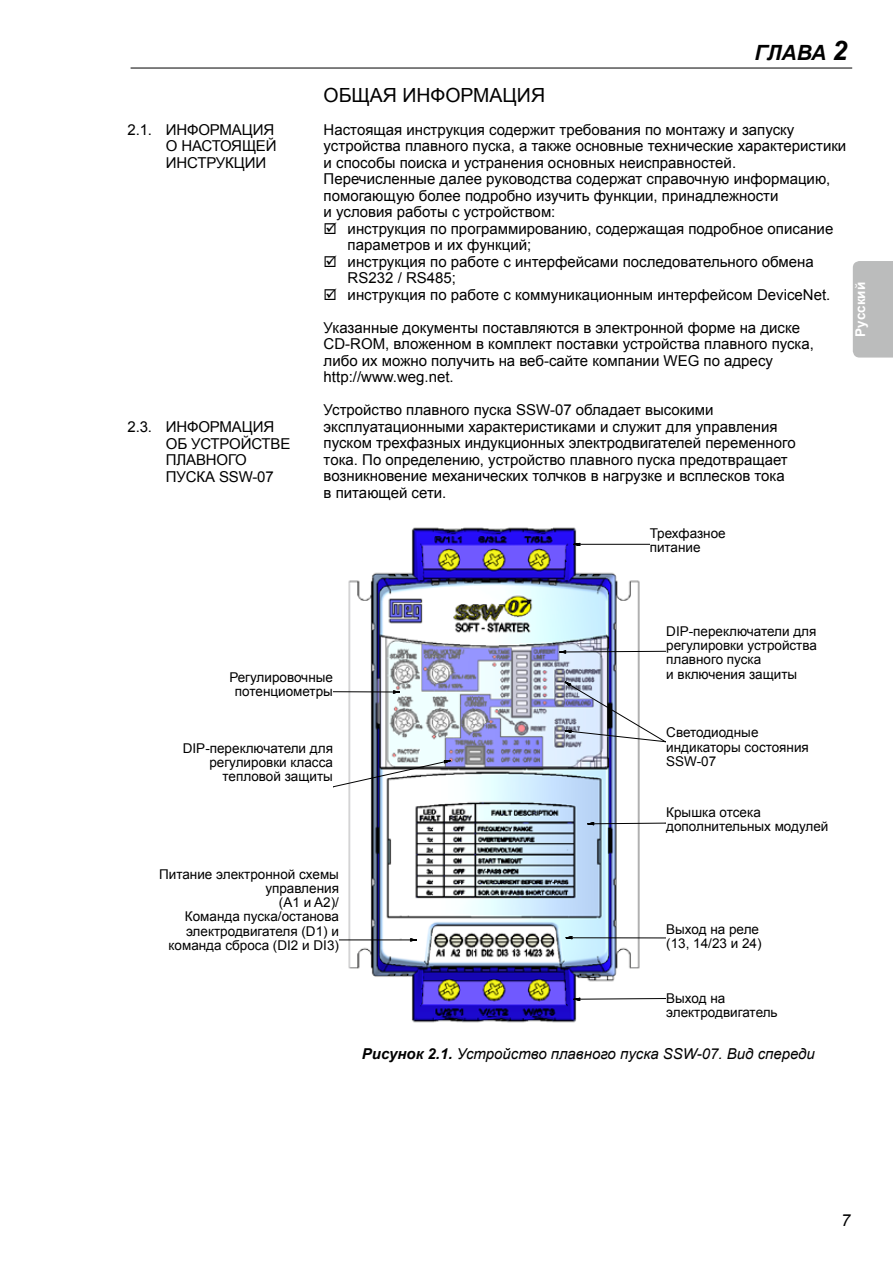
<style>
.page{position:relative;width:893px;height:1263px;background:#fff}
.page>*{position:absolute;margin:0;border:0;box-sizing:border-box;transform-origin:0 0}
.t1{font:italic 700 21px "Arial";letter-spacing:-.005em;color:#000}
.t2{font:19.5px "Arial";color:#000}
.t3{font:italic 16.5px "Arial";color:#000}
.t4{font:15px/16.5px "Arial";color:#000}
.t5{font:italic 15px "Arial";color:#000}
.t6{font:14.1px/14.2px "Arial Narrow";letter-spacing:.005em;color:#000}
.t7{font:13.5px/14.2px "Arial";color:#000}
.t8{font:700 13.5px "Arial";color:#fff}
.s1{font-size:27px}
.s2{font-weight:700}
</style>
<div class="page">
<hr style="left:131px;top:68px;width:721px;height:1px;background:#000">
<div style="left:853px;top:261px;width:40px;height:97px;background:#bbbcbc"></div>
<img style="left:333px;top:527px;width:342px;height:496px">
<hr style="left:280px;top:940px;width:136px;height:1px;background:#000">
<hr style="left:574px;top:544px;width:85px;height:1px;background:#000">
<hr style="left:317px;top:691px;width:82px;height:1px;background:#000">
<svg style="left:560px;top:650px;width:106px;height:3px"></svg>
<svg style="left:408px;top:939px;width:9px;height:2px"></svg>
<svg style="left:333px;top:760px;width:117px;height:28px"></svg>
<svg style="left:588px;top:822px;width:78px;height:3px"></svg>
<svg style="left:574px;top:543px;width:9px;height:3px"></svg>
<svg style="left:565px;top:682px;width:101px;height:60px"></svg>
<svg style="left:574px;top:998px;width:92px;height:2px"></svg>
<hr style="left:566px;top:937px;width:106px;height:1px;background:#000">
<svg style="left:566px;top:936px;width:9px;height:3px"></svg>
<div style="left:650px;top:528px;width:112px;height:36px;background:#fff"></div>
<div style="left:666px;top:626px;width:162px;height:119px;background:#fff"></div>
<div style="left:666px;top:727px;width:162px;height:65px;background:#fff"></div>
<div style="left:666px;top:807px;width:166px;height:65px;background:#fff"></div>
<div style="left:666px;top:924px;width:151px;height:54px;background:#fff"></div>
<div style="left:666px;top:993px;width:151px;height:47px;background:#fff"></div>
<div style="left:146px;top:869px;width:193px;height:156px;background:#fff"></div>
<div style="left:182px;top:672px;width:151px;height:56px;background:#fff"></div>
<p class="t4" style="left:166px;top:122px;width:112px;text-indent:-38px">2.1. ИНФОРМАЦИЯ<br>О НАСТОЯЩЕЙ<br>ИНСТРУКЦИИ</p>
<p class="t4" style="left:166px;top:419px;width:126px;text-indent:-38px">2.3. ИНФОРМАЦИЯ<br>ОБ УСТРОЙСТВЕ<br>ПЛАВНОГО<br>ПУСКА SSW‑07</p>
<h1 class="t1" style="left:755px;top:38px;width:94px">ГЛАВА <span class="s1">2</span></h1>
<h2 class="t2" style="left:324px;top:82px;width:223px">ОБЩАЯ ИНФОРМАЦИЯ</h2>
<p class="t4" style="left:324px;top:121px;width:524px">Настоящая инструкция содержит требования по монтажу и запуску устройства плавного пуска, а также основные технические характеристики и способы поиска и устранения основных неисправностей.<br>Перечисленные далее руководства содержат справочную информацию, помогающую более подробно изучить функции, принадлежности<br>и условия работы с устройством:</p>
<p class="t4" style="left:348px;top:220px;width:487px;text-indent:-24px">☑ инструкция по программированию, содержащая подробное описание параметров и их функций;</p>
<p class="t4" style="left:348px;top:253px;width:468px;text-indent:-24px">☑ инструкция по работе с интерфейсами последовательного обмена<br>RS232 / RS485;</p>
<p class="t4" style="left:324px;top:286px;width:508px">☑ инструкция по работе с коммуникационным интерфейсом DeviceNet.</p>
<p class="t4" style="left:324px;top:319px;width:492px">Указанные документы поставляются в электронной форме на диске CD‑ROM, вложенном в комплект поставки устройства плавного пуска, либо их можно получить на веб-сайте компании WEG по адресу http://www.weg.net.</p>
<p class="t4" style="left:324px;top:402px;width:474px">Устройство плавного пуска SSW‑07 обладает высокими эксплуатационными характеристиками и служит для управления пуском трехфазных индукционных электродвигателей переменного тока. По определению, устройство плавного пуска предотвращает возникновение механических толчков в нагрузке и всплесков тока в питающей сети.</p>
<p class="t8" style="left:851px;top:337px;width:56px;rotate:-90deg">Русский</p>
<p class="t7" style="left:650px;top:526px;width:77px">Трехфазное питание</p>
<p class="t7" style="left:229px;top:670px;width:105px;text-align:center">Регулировочные потенциометры</p>
<p class="t6" style="left:251px;top:670px;width:47px">Trimpots</p>
<p class="t6" style="left:251px;top:685px;width:66px">para Ajustes</p>
<p class="t7" style="left:183px;top:741px;width:152px;text-align:right">DIP-переключатели для регулировки класса тепловой защиты</p>
<p class="t6" style="left:247px;top:751px;width:85px">DIP Switch para</p>
<p class="t6" style="left:247px;top:766px;width:56px">Ajustes da</p>
<p class="t7" style="left:159px;top:867px;width:181px;text-align:right">Питание электронной схемы управления<br>(A1 и A2)/<br>Команда пуска/останова электродвигателя (D1) и команда сброса (DI2 и DI3)</p>
<p class="t6" style="left:188px;top:869px;width:149px;line-height:28.7px">Alimentação da Eletrônica<br>Comanda Aciona/Desaciona</p>
<p class="t6" style="left:188px;top:919px;width:70px">Motor (DI1) e</p>
<p class="t6" style="left:188px;top:933px;width:91px">Reset (DI2 e DI3)</p>
<p class="t7" style="left:666px;top:624px;width:152px">DIP-переключатели для регулировки устройства плавного пуска<br>и включения защиты</p>
<p class="t6" style="left:667px;top:644px;width:79px">DIP Swith para</p>
<p class="t6" style="left:667px;top:658px;width:111px">Ajustes e Habilitar as<br>Proteções</p>
<p class="t7" style="left:666px;top:726px;width:144px">Светодиодные индикаторы состояния<br>SSW‑07</p>
<p class="t6" style="left:666px;top:735px;width:112px">LED's para Indicação</p>
<p class="t6" style="left:666px;top:749px;width:113px">de Status da SSW-07</p>
<p class="t7" style="left:666px;top:805px;width:164px">Крышка отсека дополнительных модулей</p>
<p class="t6" style="left:666px;top:816px;width:64px">Tampa para</p>
<p class="t7" style="left:666px;top:922px;width:97px">Выход на реле (13, 14/23 и 24)</p>
<p class="t6" style="left:673px;top:931px;width:68px">Saida a Relé</p>
<p class="t7" style="left:666px;top:991px;width:113px">Выход на электродвигатель</p>
<p class="t6" style="left:667px;top:991px;width:91px">Saída para Motor</p>
<p class="t5" style="left:362px;top:1044px;width:454px"><span class="s2">Рисунок 2.1.</span> Устройство плавного пуска SSW‑07. Вид спереди</p>
<p class="t3" style="left:841px;top:1209px;width:11px">7</p>
</div>
